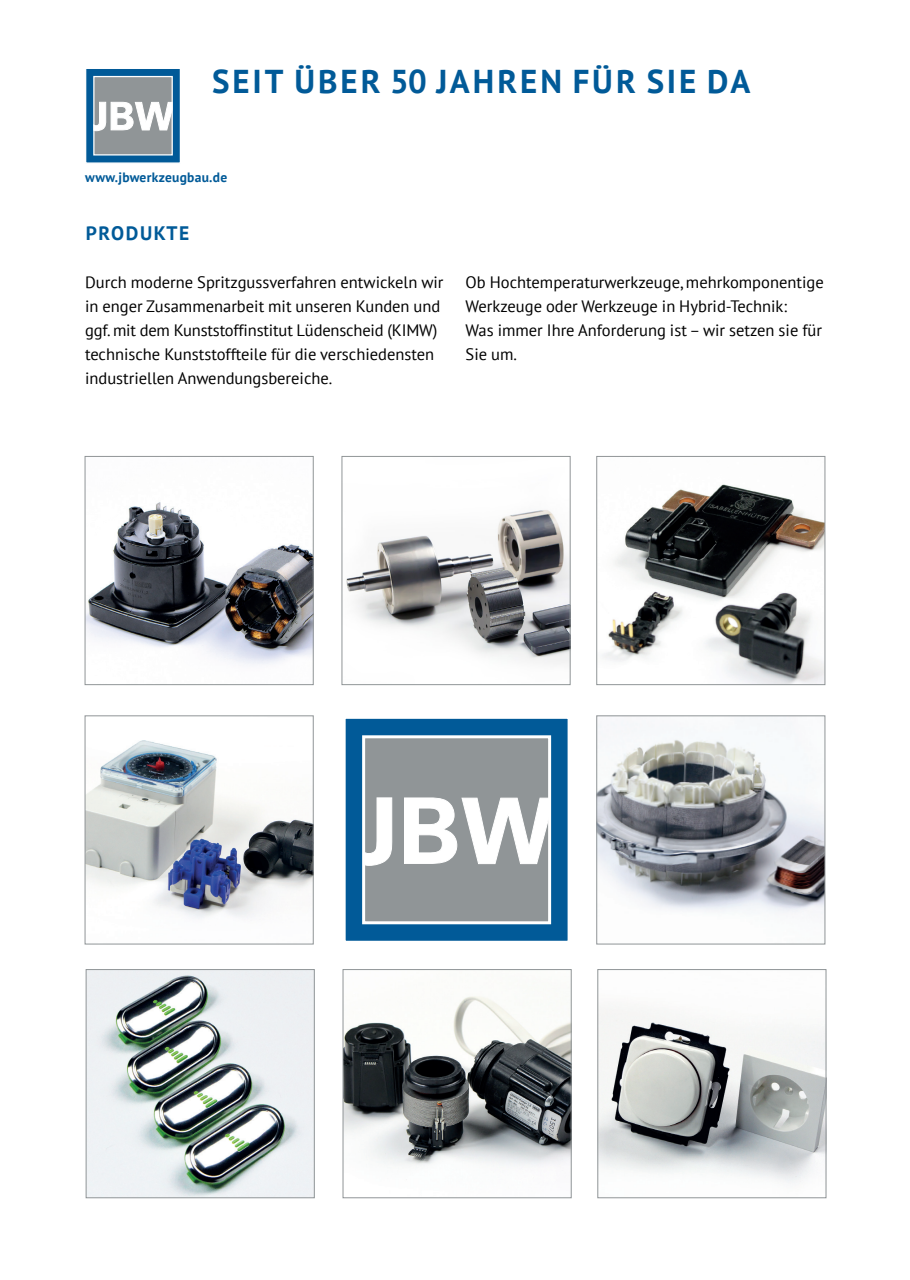
<style>
.page{position:relative;width:910px;height:1280px;background:#fff}
.page>*{position:absolute;margin:0;border:0;box-sizing:border-box;transform-origin:0 0}
.t1{font:700 33px "PT Sans";letter-spacing:.085em;color:#015a98}
.t2{font:700 19.5px "PT Sans";letter-spacing:.08em;color:#015a98}
.t3{font:16.5px/24px "PT Sans";color:#000}
.t4{font:700 13.5px "PT Sans";letter-spacing:.02em;color:#015a98}
</style>
<div class="page">
<img style="left:87px;top:502px;width:225px;height:162px">
<div style="left:85px;top:456px;width:229px;height:229px;border:1px solid #909597"></div>
<img style="left:346px;top:510px;width:222px;height:154px">
<div style="left:342px;top:456px;width:228px;height:229px;border:1px solid #909597"></div>
<img style="left:602px;top:484px;width:221px;height:199px">
<div style="left:596px;top:456px;width:229px;height:229px;border:1px solid #909597"></div>
<img style="left:87px;top:740px;width:225px;height:179px">
<div style="left:85px;top:715px;width:229px;height:229px;border:1px solid #909597"></div>
<img style="left:598px;top:717px;width:225px;height:197px">
<div style="left:596px;top:715px;width:229px;height:229px;border:1px solid #909597"></div>
<img style="left:88px;top:971px;width:225px;height:225px">
<div style="left:86px;top:969px;width:229px;height:229px;border:1px solid #909597"></div>
<img style="left:345px;top:996px;width:225px;height:170px">
<div style="left:343px;top:969px;width:229px;height:229px;border:1px solid #909597"></div>
<img style="left:599px;top:1007px;width:225px;height:176px">
<div style="left:597px;top:969px;width:229px;height:229px;border:1px solid #909597"></div>
<div style="left:343px;top:716px;width:228px;height:228px;background:#015a98;border:3px solid #fff"></div>
<div style="left:362px;top:735px;width:189px;height:189px;background:#909597;border:3px solid #fff"></div>
<svg style="left:363px;top:797px;width:187px;height:69px"></svg>
<div style="left:85px;top:68px;width:96px;height:96px;background:#015a98;border:1px solid #fff"></div>
<div style="left:93px;top:76px;width:80px;height:80px;background:#909597;border:1px solid #fff"></div>
<svg style="left:93px;top:102px;width:79px;height:29px"></svg>
<p class="t1" style="left:212px;top:59px;width:540px">SEIT ÜBER 50 JAHREN FÜR SIE DA</p>
<p class="t4" style="left:85px;top:169px;width:144px">www.jbwerkzeugbau.de</p>
<p class="t2" style="left:86px;top:220px;width:105px">PRODUKTE</p>
<p class="t3" style="left:85px;top:270px;width:360px">Durch moderne Spritzgussverfahren entwickeln wir in enger Zusammenarbeit mit unseren Kunden und ggf. mit dem Kunststoffinstitut Lüdenscheid (KIMW) technische Kunststoffteile für die verschiedensten industriellen Anwendungsbereiche.</p>
<p class="t3" style="left:466px;top:270px;width:360px">Ob Hochtemperaturwerkzeuge, mehrkomponentige Werkzeuge oder Werkzeuge in Hybrid-Technik:<br>Was immer Ihre Anforderung ist – wir setzen sie für Sie um.</p>
</div>
